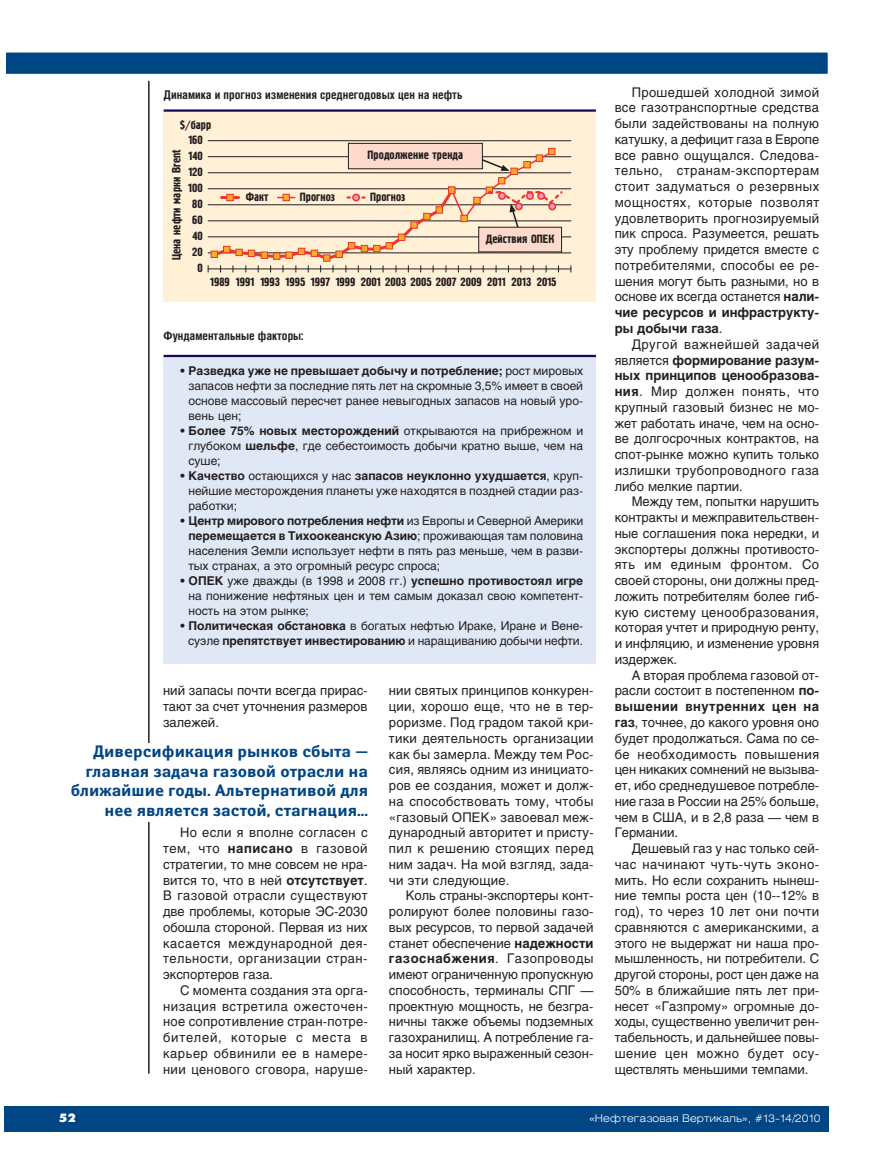
<style>
.page{position:relative;width:893px;height:1170px;background:#fff}
.page>*{position:absolute;margin:0;border:0;box-sizing:border-box;transform-origin:0 0}
.t1{font:700 16.5px/19.8px "Yanus C";color:#004584;text-align:right}
.t2{font:13.2px/15.8px "Helios";color:#231f20;text-align:justify}
.t3{font:12px/15px "Helios";color:#231f20;text-align:justify}
.t4{font:12px "Pollock C1";color:#231f20}
.t5{font:700 12px "Helios Cond";color:#231f20}
.t6{font:12px "Futura Futuris XC";color:#fff}
.t7{font:300 10.5px "Helios Ext";color:#fff}
.s1{font-weight:700}
</style>
<div class="page">
<div style="left:4px;top:1106px;width:825px;height:25px;background:#004584"></div>
<div style="left:6px;top:53px;width:822px;height:21px;background:#004584"></div>
<div style="left:4px;top:51px;width:825px;height:24px;border:2px solid #fff"></div>
<hr style="left:148px;top:81px;width:2px;height:992px;background:#231f20">
<div style="left:164px;top:112px;width:432px;height:189px;background:#fff0d6"></div>
<hr style="left:208px;top:140px;width:363px;height:1px;background:#231f20">
<div style="left:548px;top:148px;width:7px;height:7px;border:1px solid #ee342b"></div>
<div style="left:348px;top:143px;width:134px;height:26px;background:#fddacb"></div>
<div style="left:348px;top:143px;width:135px;height:26px;border:1px solid #231f20"></div>
<svg style="left:208px;top:150px;width:363px;height:122px"></svg>
<hr style="left:164px;top:109px;width:432px;height:3px;background:#140858">
<div style="left:164px;top:356px;width:432px;height:307px;background:#e0e7f5"></div>
<hr style="left:164px;top:355px;width:432px;height:2px;background:#140858">
<p class="t5" style="left:164px;top:90px;width:300px">Динамика и прогноз изменения среднегодовых цен на нефть</p>
<p class="t4" style="left:180px;top:118px;width:33px">$/барр</p>
<p class="t4" style="left:188px;top:133px;width:16px">160</p>
<p class="t4" style="left:170px;top:260px;width:112px;rotate:-90deg">Цена нефти марки Brent</p>
<p class="t4" style="left:189px;top:149px;width:16px">140</p>
<p class="t4" style="left:188px;top:165px;width:16px">120</p>
<p class="t4" style="left:188px;top:181px;width:16px">100</p>
<p class="t4" style="left:192px;top:197px;width:12px">80</p>
<p class="t4" style="left:192px;top:213px;width:12px">60</p>
<p class="t4" style="left:192px;top:229px;width:12px">40</p>
<p class="t4" style="left:192px;top:245px;width:12px">20</p>
<p class="t4" style="left:198px;top:261px;width:7px">0</p>
<p class="t4" style="left:368px;top:149px;width:97px">Продолжение тренда</p>
<p class="t4" style="left:246px;top:190px;width:24px">Факт</p>
<p class="t4" style="left:300px;top:190px;width:37px">Прогноз</p>
<p class="t4" style="left:370px;top:190px;width:37px">Прогноз</p>
<p class="t4" style="left:486px;top:232px;width:70px">Действия ОПЕК</p>
<p class="t4" style="left:210px;top:275px;width:348px">1989 1991 1993 1995 1997 1999 2001 2003 2005 2007 2009 2011 2013 2015</p>
<p class="t5" style="left:164px;top:331px;width:141px">Фундаментальные факторы:</p>
<p class="t3" style="left:188px;top:364px;width:396px;text-indent:-8px"><span class="s1">• Разведка уже не превышает добычу и потребление;</span> рост мировых запасов нефти за последние пять лет на скромные 3,5% имеет в своей основе массовый пересчет ранее невыгодных запасов на новый уро&shy;вень цен;</p>
<p class="t3" style="left:188px;top:424px;width:396px;text-indent:-8px"><span class="s1">• Более 75% новых месторождений</span> открываются на прибрежном и глубоком <span class="s1">шельфе</span>, где себестоимость добычи кратно выше, чем на суше;</p>
<p class="t3" style="left:188px;top:469px;width:396px;text-indent:-8px"><span class="s1">• Качество</span> остающихся у нас <span class="s1">запасов неуклонно ухудшается</span>, круп&shy;нейшие месторождения планеты уже находятся в поздней стадии раз&shy;работки;</p>
<p class="t3" style="left:188px;top:514px;width:396px;text-indent:-8px"><span class="s1">• Центр мирового потребления нефти</span> из Европы и Северной Америки <span class="s1">перемещается в Тихоокеанскую Азию</span>; проживающая там половина населения Земли использует нефти в пять раз меньше, чем в разви&shy;тых странах, а это огромный ресурс спроса;</p>
<p class="t3" style="left:188px;top:574px;width:396px;text-indent:-8px"><span class="s1">• ОПЕК</span> уже дважды (в 1998 и 2008 гг.) <span class="s1">успешно противостоял игре </span>на понижение нефтяных цен и тем самым доказал свою компетент&shy;ность на этом рынке;</p>
<p class="t3" style="left:181px;top:619px;width:404px;text-align:right"><span class="s1">• Политическая обстановка</span> в богатых нефтью Ираке, Иране и Вене&shy;суэле <span class="s1">препятствует инвестированию</span> и наращиванию добычи нефти.</p>
<p class="t2" style="left:163px;top:684px;width:206px">ний запасы почти всегда прирас&shy;тают за счет уточнения размеров залежей.</p>
<p class="t1" style="left:71px;top:742px;width:299px">Диверсификация рынков сбыта — главная задача газовой отрасли на ближайшие годы. Альтернативой для нее является застой, стагнация…</p>
<p class="t2" style="left:163px;top:826px;width:206px;text-indent:17px">Но если я вполне согласен с тем, что <span class="s1">написано</span> в газовой стратегии, то мне совсем не нра&shy;вится то, что в ней <span class="s1">отсутствует</span>.<br>В газовой отрасли существуют две проблемы, которые ЭС-2030 обошла стороной. Первая из них касается международной дея&shy;тельности, организации стран&shy;экспортеров газа.</p>
<p class="t2" style="left:163px;top:983px;width:206px;text-indent:17px">С момента создания эта орга&shy;низация встретила ожесточен&shy;ное сопротивление стран-потре&shy;бителей, которые с места в карьер обвинили ее в намере&shy;нии ценового сговора, наруше-</p>
<p class="t2" style="left:389px;top:684px;width:206px">нии святых принципов конкурен&shy;ции, хорошо еще, что не в тер&shy;роризме. Под градом такой кри&shy;тики деятельность организации как бы замерла. Между тем Рос&shy;сия, являясь одним из инициато&shy;ров ее создания, может и долж&shy;на способствовать тому, чтобы «газовый ОПЕК» завоевал меж&shy;дународный авторитет и присту&shy;пил к решению стоящих перед ним задач. На мой взгляд, зада&shy;чи эти следующие.</p>
<p class="t2" style="left:389px;top:889px;width:206px;text-indent:17px">Коль страны-экспортеры конт&shy;ролируют более половины газо&shy;вых ресурсов, то первой задачей станет обеспечение <span class="s1">надежности газоснабжения</span>. Газопроводы имеют ограниченную пропускную способность, терминалы СПГ — проектную мощность, не безгра&shy;ничны также объемы подземных газохранилищ. А потребление га&shy;за носит ярко выраженный сезон&shy;ный характер.</p>
<p class="t2" style="left:615px;top:85px;width:206px;text-indent:17px">Прошедшей холодной зимой все газотранспортные средства были задействованы на полную катушку, а дефицит газа в Европе все равно ощущался. Следова&shy;тельно, странам-экспортерам стоит задуматься о резервных мощностях, которые позволят удовлетворить прогнозируемый пик спроса. Разумеется, решать эту проблему придется вместе с потребителями, способы ее ре&shy;шения могут быть разными, но в основе их всегда останется <span class="s1">нали&shy;чие ресурсов и инфраструкту&shy;ры добычи газа</span>.</p>
<p class="t2" style="left:615px;top:337px;width:206px;text-indent:17px">Другой важнейшей задачей является <span class="s1">формирование разум&shy;ных принципов ценообразова&shy;ния</span>. Мир должен понять, что крупный газовый бизнес не мо&shy;жет работать иначе, чем на осно&shy;ве долгосрочных контрактов, на спот-рынке можно купить только излишки трубопроводного газа либо мелкие партии.</p>
<p class="t2" style="left:615px;top:495px;width:206px;text-indent:17px">Между тем, попытки нарушить контракты и межправительствен&shy;ные соглашения пока нередки, и экспортеры должны противосто&shy;ять им единым фронтом. Со своей стороны, они должны пред&shy;ложить потребителям более гиб&shy;кую систему ценообразования, которая учтет и природную ренту, и инфляцию, и изменение уровня издержек.</p>
<p class="t2" style="left:615px;top:668px;width:206px;text-indent:17px">А вторая проблема газовой от&shy;расли состоит в постепенном <span class="s1">по&shy;вышении внутренних цен на газ</span>, точнее, до какого уровня оно будет продолжаться. Сама по се&shy;бе необходимость повышения цен никаких сомнений не вызыва&shy;ет, ибо среднедушевое потребле&shy;ние газа в России на 25% больше, чем в США, и в 2,8 раза — чем в Германии.</p>
<p class="t2" style="left:615px;top:841px;width:206px;text-indent:17px">Дешевый газ у нас только сей&shy;час начинают чуть-чуть эконо&shy;мить. Но если сохранить нынеш&shy;ние темпы роста цен (10--12% в год), то через 10 лет они почти сравняются с американскими, а этого не выдержат ни наша про&shy;мышленность, ни потребители. С другой стороны, рост цен даже на 50% в ближайшие пять лет при&shy;несет «Газпрому» огромные до&shy;ходы, существенно увеличит рен&shy;табельность, и дальнейшее повы&shy;шение цен можно будет осу&shy;ществлять меньшими темпами.</p>
<p class="t6" style="left:59px;top:1113px;width:18px">52</p>
<p class="t7" style="left:589px;top:1113px;width:233px">«Нефтегазовая Вертикаль», #13-14/2010</p>
</div>
